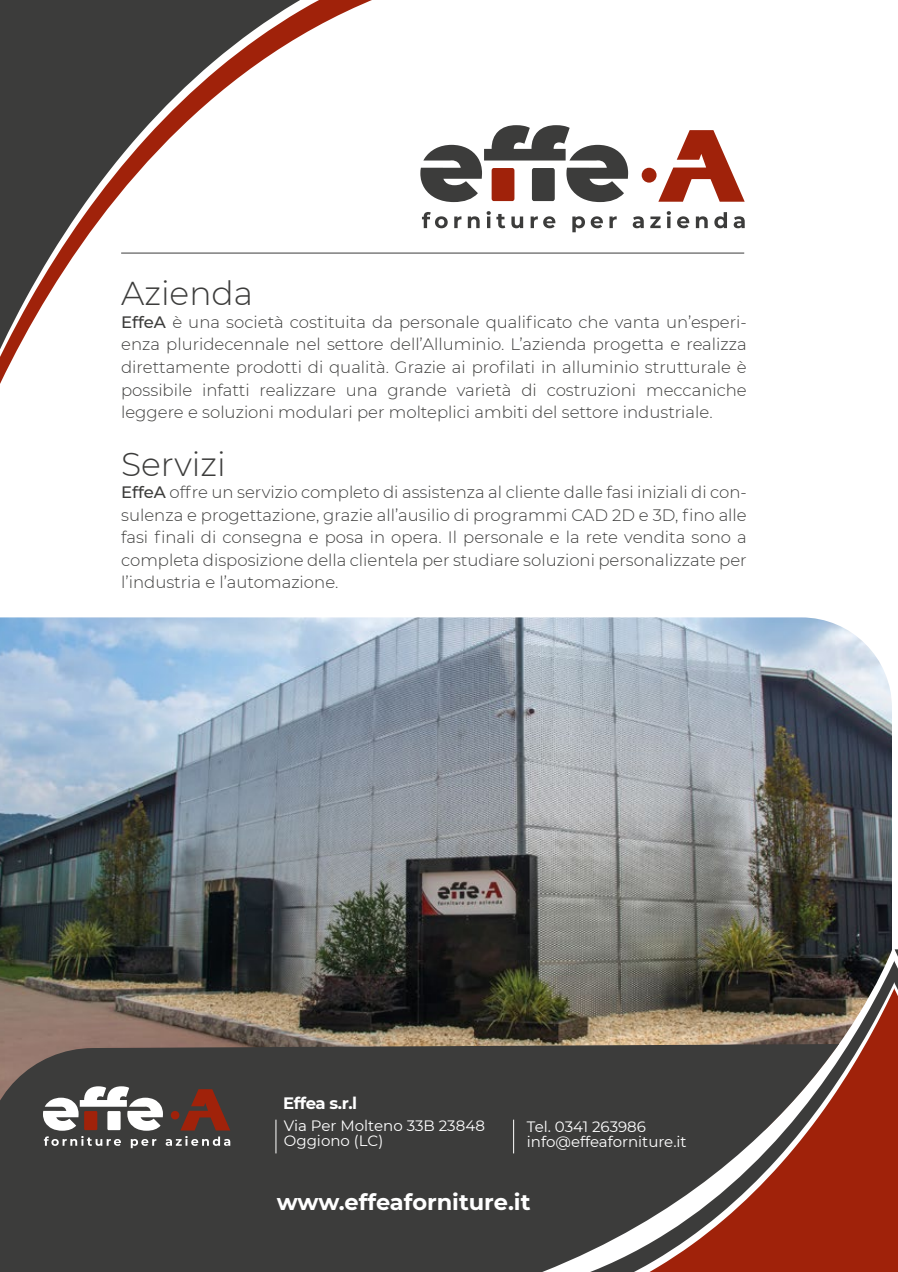
<style>
.page{position:relative;width:898px;height:1272px;background:#fff}
.page>*{position:absolute;margin:0;border:0;box-sizing:border-box;transform-origin:0 0}
.t1{font:300 33px "Montserrat";color:#3c3c3b}
.t2{font:700 22.5px "Montserrat";color:#fff}
.t3{font:300 16.5px/22.5px "Montserrat";color:#3c3c3b;text-align:justify}
.t4{font:700 16.5px "Montserrat";letter-spacing:-.03em;color:#fff}
.t5{font:15px/15px "Montserrat";color:#fff}
.s1{font-weight:500}
</style>
<div class="page">
<img style="left:0;top:617px;width:891px;height:427px">
<div style="left:0;top:1044px;width:573px;height:227px;background:#3c3c3b"></div>
<svg style="left:467px;top:216px;width:12px;height:12px"></svg>
<svg style="left:486px;top:211px;width:4px;height:17px"></svg>
<svg style="left:496px;top:214px;width:9px;height:14px"></svg>
<svg style="left:511px;top:216px;width:12px;height:12px"></svg>
<svg style="left:530px;top:216px;width:7px;height:12px"></svg>
<svg style="left:543px;top:216px;width:12px;height:12px"></svg>
<svg style="left:572px;top:216px;width:12px;height:16px"></svg>
<svg style="left:590px;top:216px;width:12px;height:12px"></svg>
<svg style="left:609px;top:216px;width:7px;height:12px"></svg>
<svg style="left:632px;top:216px;width:11px;height:12px"></svg>
<svg style="left:650px;top:216px;width:10px;height:12px"></svg>
<svg style="left:666px;top:211px;width:4px;height:17px"></svg>
<svg style="left:677px;top:216px;width:12px;height:12px"></svg>
<svg style="left:695px;top:216px;width:12px;height:12px"></svg>
<svg style="left:714px;top:212px;width:12px;height:16px"></svg>
<svg style="left:733px;top:216px;width:11px;height:12px"></svg>
<div style="left:641px;top:168px;width:15px;height:15px;background:#a0220a;border-radius:50%"></div>
<svg style="left:658px;top:130px;width:86px;height:72px"></svg>
<svg style="left:466px;top:125px;width:162px;height:77px"></svg>
<hr style="left:121px;top:253px;width:623px;height:1px;background:#3c3c3b">
<svg style="left:893px;top:949px;width:4px;height:322px"></svg>
<svg style="left:573px;top:859px;width:319px;height:24px;background:#767672"></svg>
<svg style="left:573px;top:883px;width:320px;height:388px;background:#6f5247"></svg>
<svg style="left:43px;top:1086px;width:187px;height:62px"></svg>
<hr style="left:275px;top:1119px;width:1px;height:34px;background:#fff">
<hr style="left:513px;top:1119px;width:1px;height:34px;background:#fff">
<svg style="left:0;top:0;width:466px;height:384px"></svg>
<h1 class="t1" style="left:121px;top:271px;width:133px">Azienda</h1>
<p class="t3" style="left:121px;top:310px;width:627px"><span class="s1">EffeA</span> è una società costituita da personale qualificato che vanta un’esperi&shy;enza pluridecennale nel settore dell’Alluminio. L’azienda progetta e realizza direttamente prodotti di qualità. Grazie ai profilati in alluminio strutturale è possibile infatti realizzare una grande varietà di costruzioni meccaniche leggere e soluzioni modulari per molteplici ambiti del settore industriale.</p>
<h1 class="t1" style="left:121px;top:441px;width:106px">Servizi</h1>
<p class="t3" style="left:121px;top:480px;width:627px"><span class="s1">EffeA</span> offre un servizio completo di assistenza al cliente dalle fasi iniziali di con&shy;sulenza e progettazione, grazie all’ausilio di programmi CAD 2D e 3D, fino alle fasi finali di consegna e posa in opera. Il personale e la rete vendita sono a completa disposizione della clientela per studiare soluzioni personalizzate per l’industria e l’automazione.</p>
<p class="t4" style="left:283px;top:1091px;width:75px">Effea s.r.l</p>
<p class="t5" style="left:284px;top:1117px;width:203px">Via Per Molteno 33B 23848<br>Oggiono (LC)</p>
<p class="t5" style="left:526px;top:1118px;width:161px">Tel. 0341 263986 info@effeaforniture.it</p>
<h2 class="t2" style="left:277px;top:1185px;width:255px">www.effeaforniture.it</h2>
</div>
